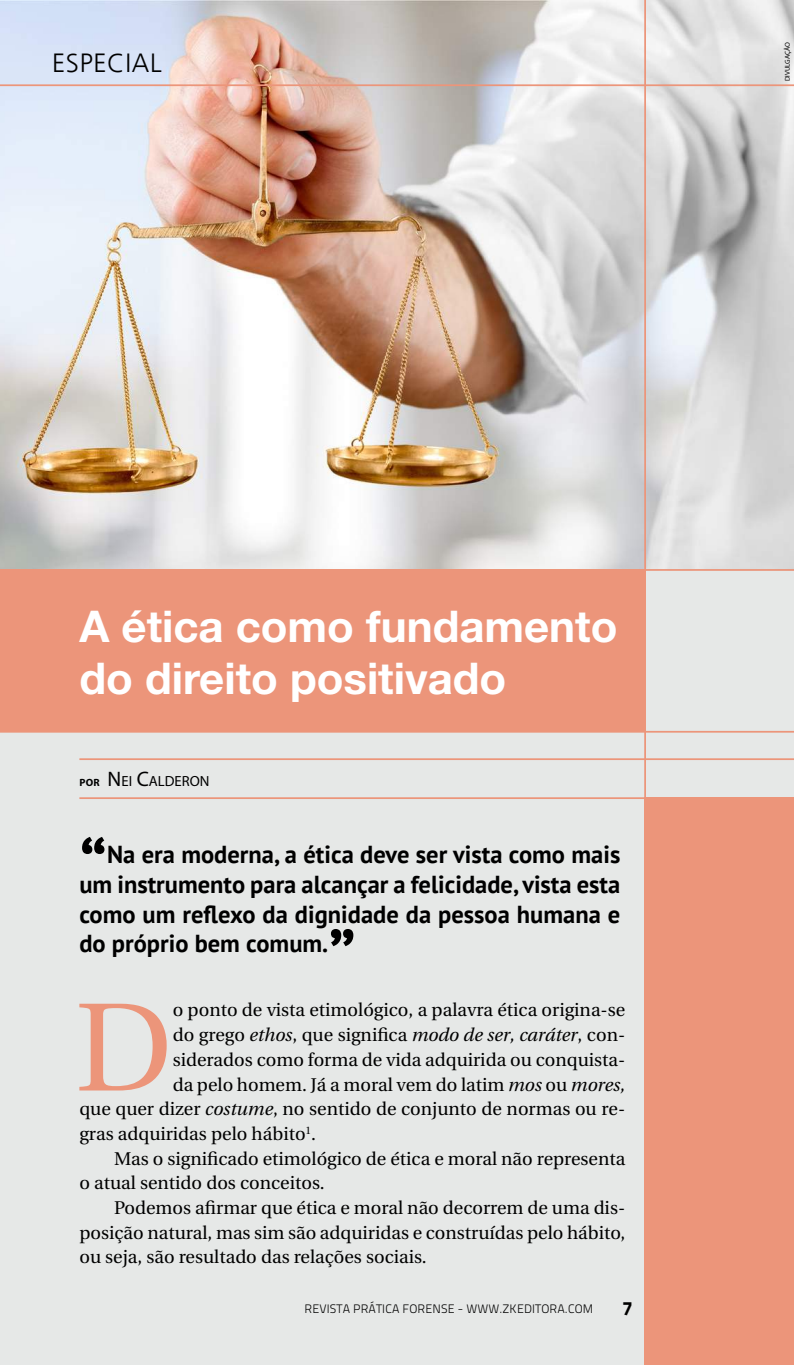
<style>
.page{position:relative;width:794px;height:1365px;background:#fff}
.page>*{position:absolute;margin:0;border:0;box-sizing:border-box;transform-origin:0 0}
.t1{font:125.3px "Utopia";color:#ec957a}
.t2{font:700 70px "PT Sans";color:#000}
.t3{font:700 43.75px/52.5px "Helvetica Neue LT Std";color:#fff}
.t4{font:300 26.25px "Frutiger LT";letter-spacing:.025em;color:#000}
.t5{font:700 24.5px/29.8px "PT Sans";color:#000;text-align:justify}
.t6{font:19.25px "Titillium Text 14 L 999 wt";color:#000}
.t7{font:18.38px "Utopia";color:#000}
.t8{font:14.7px "Myriad Pro";color:#000}
.t9{font:12.25px "Titillium Text 14 L 250 wt";letter-spacing:.01em;color:#000}
.t10{font:7px "Myriad Pro";color:#000}
.s1{font-weight:700;font-size:10.5px}
.s2{font-size:21px}
.s3{font-style:italic}
</style>
<div class="page">
<div style="left:0;top:466px;width:794px;height:898px;background:#e6e8e7"></div>
<img style="left:0;top:0;width:794px;height:569px">
<div style="left:0;top:569px;width:645px;height:163px;background:#ec957a"></div>
<hr style="left:79px;top:758px;width:715px;height:2px;background:#ec957a">
<hr style="left:79px;top:797px;width:715px;height:2px;background:#ec957a">
<hr style="left:644px;top:0;width:2px;height:1364px;background:#ec957a">
<hr style="left:0;top:84px;width:794px;height:2px;background:#ec957a">
<hr style="left:0;top:569px;width:794px;height:1px;background:#ec957a">
<hr style="left:0;top:730px;width:794px;height:2px;background:#ec957a">
<div style="left:645px;top:797px;width:149px;height:567px;background:#ec957a"></div>
<h3 class="t4" style="left:52px;top:48px;width:111px">ESPECIAL</h3>
<p class="t10" style="left:783px;top:81px;width:41px;rotate:-90deg">DIVULGAÇÃO</p>
<h3 class="t3" style="left:79px;top:599px;width:539px">A ética como fundamento do direito positivado</h3>
<p class="t8" style="left:79px;top:772px;width:129px"><span class="s1">POR</span> <span class="s2">N</span>EI <span class="s2">C</span>ALDERON</p>
<h2 class="t2" style="left:79px;top:821px;width:29px">“</h2>
<h3 class="t5" style="left:79px;top:839px;width:542px;text-indent:28px">Na era moderna, a ética deve ser vista como mais um instrumento para alcançar a felicidade, vista esta como um reflexo da dignidade da pessoa humana e do próprio bem comum.</h3>
<h2 class="t2" style="left:328px;top:907px;width:29px">”</h2>
<h1 class="t1" style="left:75px;top:978px;width:99px">D</h1>
<p class="t7" style="left:173px;top:999px;width:454px">o ponto de vista etimológico, a palavra ética origina-se</p>
<p class="t7" style="left:173px;top:1024px;width:454px">do grego <span class="s3">ethos</span>, que significa <span class="s3">modo de ser, caráter</span>, con-</p>
<p class="t7" style="left:173px;top:1049px;width:454px">siderados como forma de vida adquirida ou conquista-</p>
<p class="t7" style="left:173px;top:1074px;width:454px">da pelo homem. Já a moral vem do latim <span class="s3">mos</span> ou <span class="s3">mores,</span></p>
<p class="t7" style="left:79px;top:1098px;width:547px">que quer dizer <span class="s3">costume</span>, no sentido de conjunto de normas ou re-</p>
<p class="t7" style="left:79px;top:1123px;width:238px">gras adquiridas pelo hábito<sup>1</sup>.</p>
<p class="t7" style="left:114px;top:1148px;width:512px">Mas o significado etimológico de ética e moral não representa</p>
<p class="t7" style="left:79px;top:1172px;width:247px">o atual sentido dos conceitos.</p>
<p class="t7" style="left:114px;top:1197px;width:512px">Podemos afirmar que ética e moral não decorrem de uma dis-</p>
<p class="t7" style="left:79px;top:1222px;width:547px">posição natural, mas sim são adquiridas e construídas pelo hábito,</p>
<p class="t7" style="left:79px;top:1246px;width:349px">ou seja, são resultado das relações sociais.</p>
<p class="t9" style="left:304px;top:1301px;width:290px">REVISTA PRÁTICA FORENSE - WWW.ZKEDITORA.COM</p>
<p class="t6" style="left:622px;top:1295px;width:12px">7</p>
</div>
